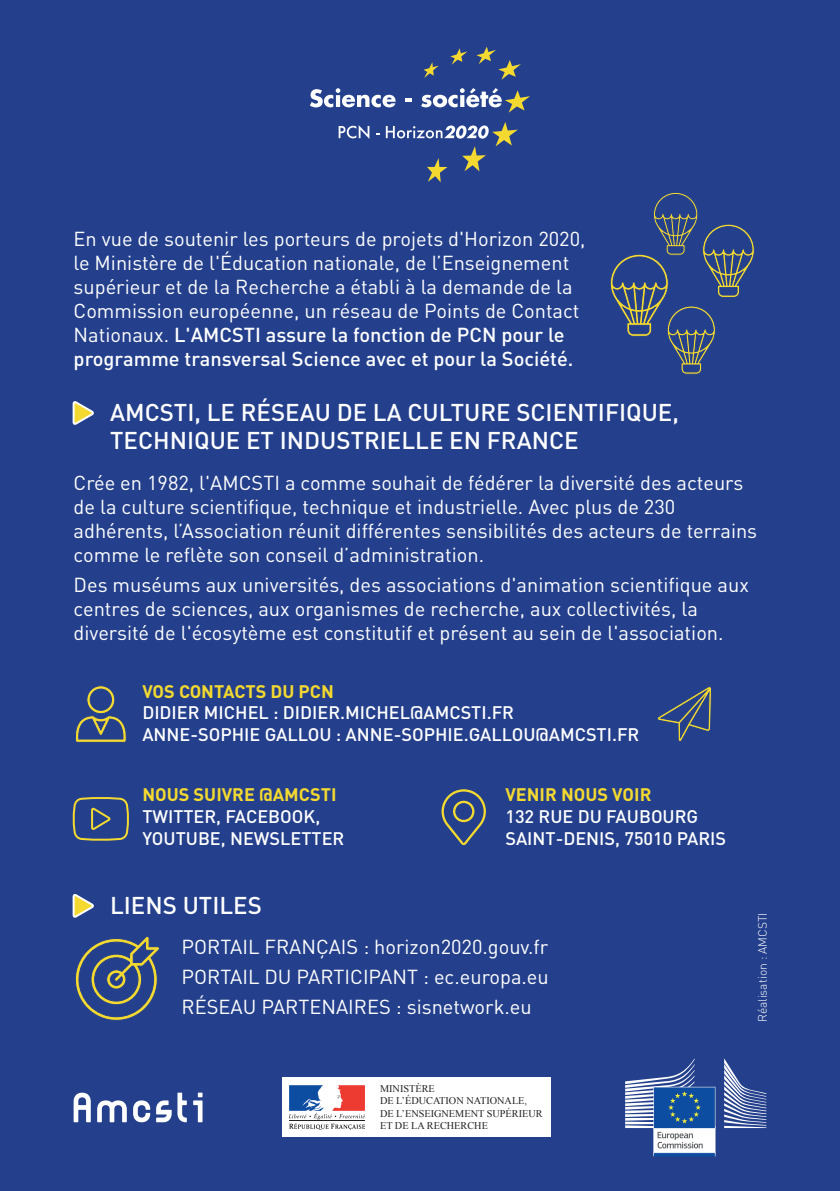
<style>
.page{position:relative;width:840px;height:1191px;background:#fff}
.page>*{position:absolute;margin:0;border:0;box-sizing:border-box;transform-origin:0 0}
.t1{font:500 24px/28.8px "DIN Pro";color:#fff}
.t2{font:20px/24px "DIN Pro";color:#fff}
.t3{font:500 18px/21.6px "DIN Pro";color:#fff}
.t4{font:700 18px "DIN Pro";color:#f4d930}
.t5{font:300 12px "DIN Pro";color:#fff}
.t6{font:10.2px/12.4px "Times New Roman";color:#231f20}
.s1{font-weight:500}
</style>
<div class="page">
<div style="left:0;top:0;width:839px;height:1190px;background:#24408c"></div>
<svg style="left:423px;top:62px;width:15px;height:16px"></svg>
<svg style="left:450px;top:48px;width:17px;height:17px"></svg>
<svg style="left:476px;top:47px;width:44px;height:33px"></svg>
<svg style="left:338px;top:125px;width:31px;height:14px"></svg>
<svg style="left:385px;top:122px;width:132px;height:60px"></svg>
<svg style="left:310px;top:88px;width:85px;height:19px"></svg>
<svg style="left:405px;top:98px;width:6px;height:3px"></svg>
<svg style="left:421px;top:88px;width:109px;height:25px"></svg>
<svg style="left:75px;top:936px;width:84px;height:85px"></svg>
<div style="left:282px;top:1077px;width:269px;height:60px;background:#fff"></div>
<svg style="left:288px;top:1085px;width:77px;height:45px"></svg>
<hr style="left:289px;top:1120px;width:75px;height:1px;background:#231f20">
<svg style="left:724px;top:1058px;width:42px;height:70px"></svg>
<svg style="left:625px;top:1058px;width:90px;height:98px"></svg>
<svg style="left:74px;top:1092px;width:17px;height:30px"></svg>
<svg style="left:97px;top:1100px;width:30px;height:22px"></svg>
<svg style="left:133px;top:1100px;width:17px;height:22px"></svg>
<svg style="left:156px;top:1092px;width:31px;height:30px"></svg>
<svg style="left:193px;top:1092px;width:9px;height:30px"></svg>
<svg style="left:72px;top:402px;width:22px;height:23px"></svg>
<svg style="left:441px;top:789px;width:45px;height:57px"></svg>
<svg style="left:73px;top:797px;width:55px;height:44px"></svg>
<svg style="left:72px;top:894px;width:22px;height:24px"></svg>
<svg style="left:610px;top:192px;width:144px;height:182px"></svg>
<svg style="left:658px;top:686px;width:53px;height:55px"></svg>
<svg style="left:75px;top:685px;width:52px;height:57px"></svg>
<p class="t2" style="left:74px;top:226px;width:513px">En vue de soutenir les porteurs de projets d'Horizon 2020, le Ministère de l'Éducation nationale, de l’Enseignement supérieur et de la Recherche a établi à la demande de la Commission européenne, un réseau de Points de Contact Nationaux. <span class="s1">L'AMCSTI assure la fonction de PCN pour le programme transversal Science avec et pour la Société.</span></p>
<p class="t1" style="left:110px;top:396px;width:570px">AMCSTI, LE RÉSEAU DE LA CULTURE SCIENTIFIQUE,<br>TECHNIQUE ET INDUSTRIELLE EN FRANCE</p>
<p class="t2" style="left:74px;top:469px;width:684px">Crée en 1982, l'AMCSTI a comme souhait de fédérer la diversité des acteurs de la culture scientifique, technique et industrielle. Avec plus de 230 adhérents, l’Association réunit différentes sensibilités des acteurs de terrains comme le reflète son conseil d’administration.</p>
<p class="t2" style="left:74px;top:571px;width:676px">Des muséums aux universités, des associations d'animation scientifique aux centres de sciences, aux organismes de recherche, aux collectivités, la diversité de l'écosytème est constitutif et présent au sein de l'association.</p>
<p class="t4" style="left:142px;top:679px;width:193px">VOS CONTACTS DU PCN</p>
<p class="t3" style="left:142px;top:701px;width:498px">DIDIER MICHEL : DIDIER.MICHEL@AMCSTI.FR<br>ANNE-SOPHIE GALLOU : ANNE-SOPHIE.GALLOU@AMCSTI.FR</p>
<p class="t4" style="left:142px;top:782px;width:195px">NOUS SUIVRE @AMCSTI</p>
<p class="t3" style="left:142px;top:805px;width:203px">TWITTER, FACEBOOK,<br>YOUTUBE, NEWSLETTER</p>
<p class="t1" style="left:110px;top:889px;width:153px">LIENS UTILES</p>
<p class="t4" style="left:505px;top:782px;width:147px">VENIR NOUS VOIR</p>
<p class="t3" style="left:505px;top:805px;width:222px">132 RUE DU FAUBOURG<br>SAINT-DENIS, 75010 PARIS</p>
<p class="t2" style="left:181px;top:931px;width:368px;line-height:30px;text-align:justify">PORTAIL FRANÇAIS : horizon2020.gouv.fr PORTAIL DU PARTICIPANT : ec.europa.eu RÉSEAU PARTENAIRES : sisnetwork.eu</p>
<p class="t6" style="left:380px;top:1082px;width:164px">MINISTÈRE<br>DE L’ÉDUCATION NATIONALE,<br>DE L’ENSEIGNEMENT SUPÉRIEUR<br>ET DE LA RECHERCHE</p>
<p class="t5" style="left:754px;top:1022px;width:112px;rotate:-90deg">Réalisation : AMCSTI</p>
</div>
